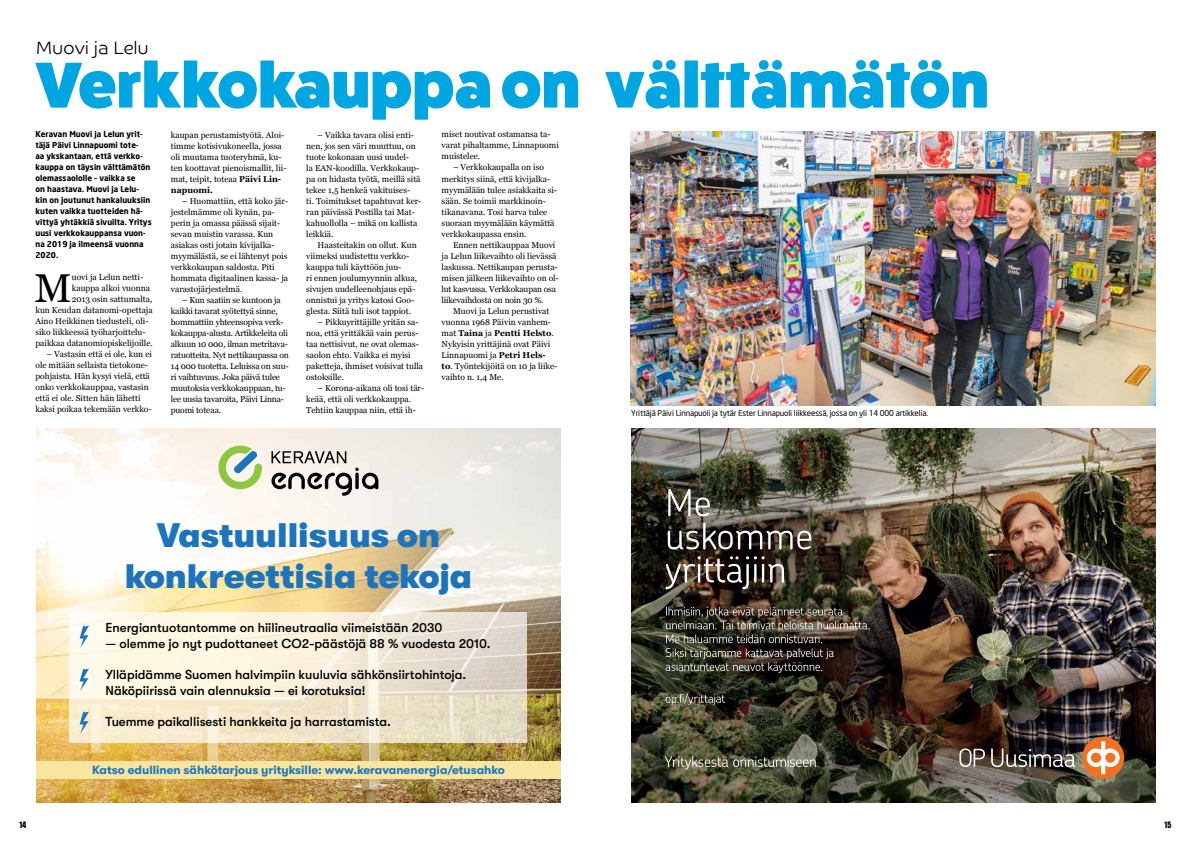
<style>
.page{position:relative;width:1191px;height:842px;background:#fff}
.page>*{position:absolute;margin:0;border:0;box-sizing:border-box;transform-origin:0 0}
.t1{font:800 65px "Fat Frank";color:#00a6e1}
.t2{font:40.3px "Georgia";color:#000}
.t3{font:34px/40.8px "GT Walsheim Bl";color:#1c75bc;text-align:center}
.t4{font:300 18px "Co Headline";letter-spacing:.025em;color:#000}
.t5{font:500 13px/15.6px "GT Walsheim";color:#000}
.t6{font:700 12px "GT Walsheim";color:#1c75bc}
.t7{font:10px "Anzeigen Gro";color:#000}
.t8{font:8.5px/11px "Georgia";color:#000}
.t9{font:8.5px/11px "Georgia";letter-spacing:-.02em;color:#000}
.t10{font:700 8px/11px "Neo Sans";color:#000}
.t11{font:8px "Neo Sans";letter-spacing:-.02em;color:#000}
.s1{font-weight:700}
</style>
<div class="page">
<img style="left:631px;top:131px;width:524px;height:274px">
<img style="left:36px;top:428px;width:525px;height:374px">
<svg style="left:271px;top:451px;width:107px;height:45px;background:#bab6b1"></svg>
<svg style="left:218px;top:446px;width:44px;height:43px;background:#b9d4a5"></svg>
<div style="left:36px;top:761px;width:525px;height:18px;background:#f8e5a0"></div>
<svg style="left:70px;top:612px;width:457px;height:131px;background:#f3ead5"></svg>
<svg style="left:80px;top:626px;width:9px;height:22px"></svg>
<svg style="left:80px;top:669px;width:9px;height:22px"></svg>
<svg style="left:80px;top:711px;width:9px;height:23px"></svg>
<img style="left:631px;top:428px;width:524px;height:374px">
<svg style="left:1082px;top:737px;width:42px;height:42px"></svg>
<svg style="left:1086px;top:741px;width:33px;height:33px"></svg>
<svg style="left:959px;top:748px;width:26px;height:19px"></svg>
<svg style="left:991px;top:748px;width:84px;height:19px;background:#575251"></svg>
<img style="left:665px;top:556px;width:119px;height:33px">
<svg style="left:668px;top:522px;width:143px;height:27px;background:#5b554f"></svg>
<svg style="left:668px;top:489px;width:42px;height:27px"></svg>
<img style="left:665px;top:607px;width:204px;height:66px">
<svg style="left:666px;top:693px;width:59px;height:12px"></svg>
<svg style="left:665px;top:756px;width:150px;height:14px;background:#6e705d"></svg>
<h3 class="t4" style="left:36px;top:37px;width:114px">Muovi ja Lelu</h3>
<h1 class="t1" style="left:35px;top:49px;width:955px">Verkkokauppa on välttämätön</h1>
<p class="t10" style="left:35px;top:129px;width:118px">Keravan Muovi ja Lelun yrit&shy;täjä Päivi Linnapuomi tote-<br>aa ykskantaan, että verkko&shy;kauppa on täysin välttämätön olemassaololle – vaikka se<br>on haastava. Muovi ja Lelu&shy;kin on joutunut hankaluuksiin kuten vaikka tuotteiden hä&shy;vittyä yhtäkkiä sivuilta. Yritys uusi verkkokauppansa vuon&shy;na 2019 ja ilmeensä vuonna<br>2020.</p>
<h2 class="t2" style="left:34px;top:259px;width:39px">M</h2>
<p class="t8" style="left:72px;top:271px;width:73px">uovi ja Lelun netti-</p>
<p class="t8" style="left:72px;top:282px;width:80px">kauppa alkoi vuonna</p>
<p class="t8" style="left:72px;top:293px;width:82px">2013 osin sattumalta,</p>
<p class="t8" style="left:35px;top:304px;width:119px">kun Keudan datanomi-opettaja</p>
<p class="t8" style="left:35px;top:315px;width:115px">Aino Heikkinen tiedusteli, oli-</p>
<p class="t8" style="left:35px;top:326px;width:112px">siko liikkeessä työharjoittelu-</p>
<p class="t8" style="left:35px;top:337px;width:119px">paikkaa datanomiopiskelijoille.</p>
<p class="t8" style="left:35px;top:348px;width:118px;text-indent:11px">– Vastasin että ei ole, kun ei ole mitään sellaista tietokone&shy;pohjaista. Hän kysyi vielä, että onko verkkokauppaa, vastasin että ei ole. Sitten hän lähetti kaksi poikaa tekemään verkko-</p>
<p class="t8" style="left:171px;top:129px;width:117px">kaupan perustamistyötä. Aloi&shy;timme kotisivukoneella, jossa oli muutama tuoteryhmä, ku&shy;ten koottavat pienoismallit, lii&shy;mat, teipit, toteaa <span class="s1">Päivi Lin&shy;napuomi.</span></p>
<p class="t8" style="left:171px;top:195px;width:119px;text-indent:11px">– Huomattiin, että koko jär&shy;jestelmämme oli kynän, pa&shy;perin ja omassa päässä sijait&shy;sevan muistin varassa. Kun asiakas osti jotain kivijalka&shy;myymälästä, se ei lähtenyt pois verkkokaupan saldosta. Piti hommata digitaalinen kassa- ja varastojärjestelmä.</p>
<p class="t9" style="left:171px;top:294px;width:120px;text-indent:11px">– Kun saatiin se kuntoon ja kaikki tavarat syötettyä sinne, hommattiin yhteensopiva verk&shy;kokauppa-alusta. Artikkeleita oli alkuun 10 000, ilman metritava&shy;ratuotteita. Nyt nettikaupassa on<br>14 000 tuotetta. Leluissa on suu&shy;ri vaihtuvuus. Joka päivä tulee muutoksia verkkokauppaan, tu&shy;lee uusia tavaroita, Päivi Linna&shy;puomi toteaa.</p>
<p class="t8" style="left:306px;top:129px;width:117px;text-indent:11px">– Vaikka tavara olisi enti&shy;nen, jos sen väri muuttuu, on tuote kokonaan uusi uudel-<br>la EAN-koodilla. Verkkokaup&shy;pa on hidasta työtä, meillä sitä tekee 1,5 henkeä vakituises-<br>ti. Toimitukset tapahtuvat ker&shy;ran päivässä Postilla tai Mat&shy;kahuollolla – mikä on kallista leikkiä.</p>
<p class="t8" style="left:306px;top:239px;width:112px;text-indent:11px">Haasteitakin on ollut. Kun viimeksi uudistettu verkko&shy;kauppa tuli käyttöön juu-<br>ri ennen joulumyynnin alkua, sivujen uudelleenohjaus epä&shy;onnistui ja yritys katosi Goo&shy;glesta. Siitä tuli isot tappiot.</p>
<p class="t8" style="left:306px;top:316px;width:118px;text-indent:11px">– Pikkuyrittäjille yritän sa&shy;noa, että yrittäkää vain perus&shy;taa nettisivut, ne ovat olemas&shy;saolon ehto. Vaikka ei myisi paketteja, ihmiset voisivat tulla ostoksille.</p>
<p class="t8" style="left:306px;top:382px;width:120px;text-indent:11px">– Korona-aikana oli tosi tär&shy;keää, että oli verkkokauppa.<br>Tehtiin kauppaa niin, että ih-</p>
<p class="t8" style="left:441px;top:129px;width:119px">miset noutivat ostamansa ta&shy;varat pihaltamme, Linnapuomi muistelee.</p>
<p class="t8" style="left:441px;top:162px;width:117px;text-indent:11px">– Verkkokaupalla on iso merkitys siinä, että kivijalka&shy;myymälään tulee asiakkaita si&shy;sään. Se toimii markkinoin&shy;tikanavana. Tosi harva tulee suoraan myymälään käymättä verkkokaupassa ensin.</p>
<p class="t8" style="left:441px;top:239px;width:118px;text-indent:11px">Ennen nettikauppaa Muovi ja Lelun liikevaihto oli lievässä laskussa. Nettikaupan perusta&shy;misen jälkeen liikevaihto on ol&shy;lut kasvussa. Verkkokaupan osa liikevaihdosta on noin 30 %.</p>
<p class="t8" style="left:441px;top:305px;width:117px;text-indent:11px">Muovi ja Lelun perustivat vuonna 1968 Päivin vanhem&shy;mat <span class="s1">Taina</span> ja <span class="s1">Pentti Helsto</span>.<br>Nykyisin yrittäjinä ovat Päivi<br>Linnapuomi ja <span class="s1">Petri Hels&shy;to</span>. Työntekijöitä on 10 ja liike&shy;vaihto n. 1,4 Me.</p>
<p class="t11" style="left:631px;top:408px;width:298px">Yrittäjä Päivi Linnapuoli ja tytär Ester Linnapuoli liikkeessä, jossa on yli 14 000 artikkelia.</p>
<p class="t7" style="left:19px;top:819px;width:9px">14</p>
<h3 class="t3" style="left:125px;top:515px;width:349px">Vastuullisuus on konkreettisia tekoja</h3>
<h3 class="t5" style="left:106px;top:620px;width:338px">Energiantuotantomme on hiilineutraalia viimeistään 2030</h3>
<h3 class="t5" style="left:106px;top:636px;width:386px">— olemme jo nyt pudottaneet CO2-päästöjä 88 % vuodesta 2010.</h3>
<h3 class="t5" style="left:106px;top:667px;width:362px">Ylläpidämme Suomen halvimpiin kuuluvia sähkönsiirtohintoja.<br>Näköpiirissä vain alennuksia — ei korotuksia!</h3>
<h3 class="t5" style="left:106px;top:714px;width:287px">Tuemme paikallisesti hankkeita ja harrastamista.</h3>
<h3 class="t6" style="left:92px;top:763px;width:414px">Katso edullinen sähkötarjous yrityksille: www.keravanenergia/etusahko</h3>
</div>
